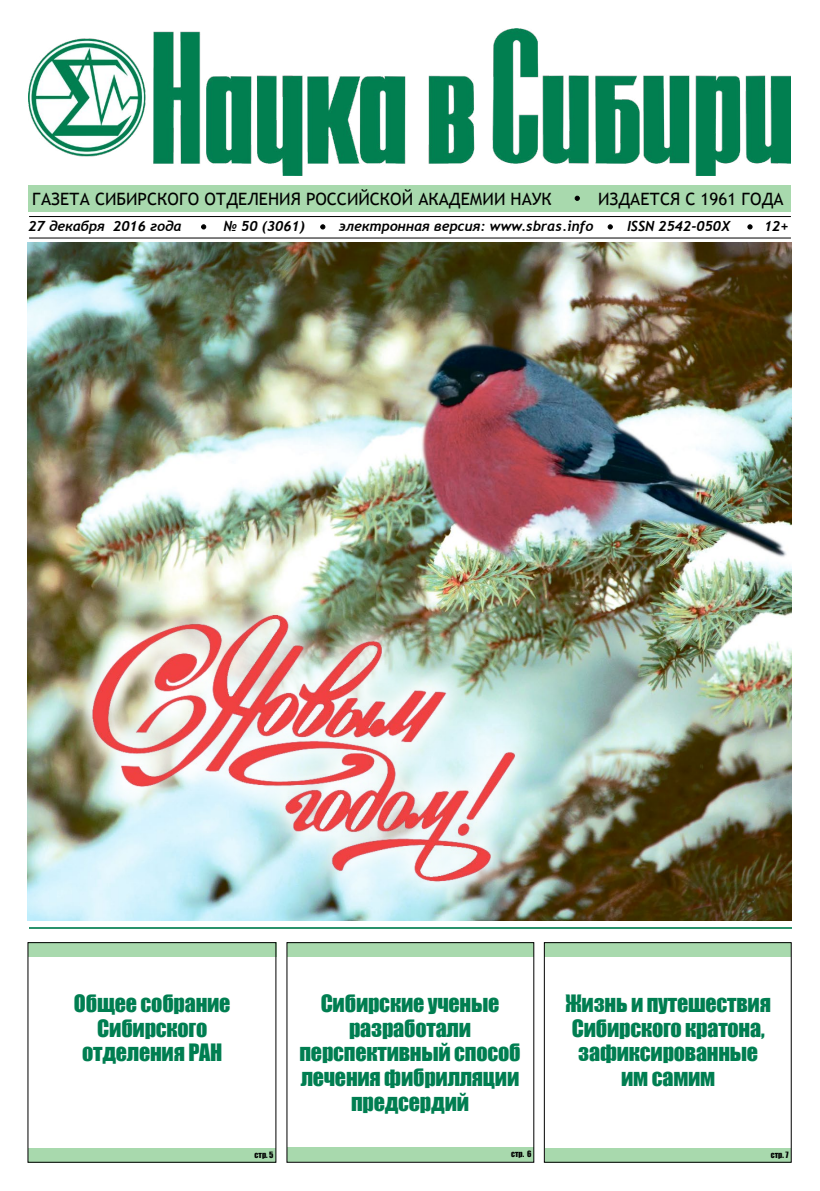
<style>
.page{position:relative;width:820px;height:1191px;background:#fff}
.page>*{position:absolute;margin:0;border:0;box-sizing:border-box;transform-origin:0 0}
.t1{font:22px/24.6px "Impact";letter-spacing:-.01em;color:#007e51;text-align:center}
.t2{font:17px "Trebuchet MS";color:#000}
.t3{font:italic 700 14px "Trebuchet";color:#000}
.t4{font:8px "Impact";color:#000}
</style>
<div class="page">
<div style="left:28px;top:185px;width:762px;height:26px;background:#a8d9ad"></div>
<hr style="left:29px;top:216px;width:761px;height:1px;background:#000">
<hr style="left:29px;top:237px;width:761px;height:1px;background:#000">
<svg style="left:574px;top:196px;width:5px;height:5px"></svg>
<svg style="left:320px;top:224px;width:5px;height:5px"></svg>
<svg style="left:201px;top:224px;width:5px;height:5px"></svg>
<svg style="left:747px;top:224px;width:5px;height:5px"></svg>
<img style="left:29px;top:29px;width:761px;height:147px">
<div style="left:286px;top:1147px;width:247px;height:14px;background:#a8d9ad"></div>
<div style="left:544px;top:1148px;width:246px;height:14px;background:#a8d9ad"></div>
<div style="left:543px;top:942px;width:247px;height:14px;background:#a8d9ad"></div>
<div style="left:28px;top:942px;width:248px;height:14px;background:#a8d9ad"></div>
<div style="left:28px;top:1148px;width:248px;height:14px;background:#a8d9ad"></div>
<div style="left:287px;top:942px;width:246px;height:14px;background:#a8d9ad"></div>
<hr style="left:29px;top:927px;width:762px;height:2px;background:#007e51">
<img style="left:28px;top:242px;width:763px;height:678px">
<div style="left:544px;top:942px;width:247px;height:220px;border:1px solid #000"></div>
<svg style="left:607px;top:224px;width:5px;height:5px"></svg>
<img style="left:55px;top:595px;width:593px;height:310px">
<p class="t2" style="left:32px;top:188px;width:521px">ГАЗЕТА СИБИРСКОГО ОТДЕЛЕНИЯ РОССИЙСКОЙ АКАДЕМИИ НАУК</p>
<p class="t2" style="left:598px;top:188px;width:187px">ИЗДАЕТСЯ С 1961 ГОДА</p>
<p class="t3" style="left:28px;top:217px;width:154px">27 декабря 2016 года</p>
<p class="t3" style="left:223px;top:217px;width:83px">№ 50 (3061)</p>
<p class="t3" style="left:338px;top:217px;width:256px">электронная версия: www.sbras.info</p>
<p class="t3" style="left:626px;top:217px;width:105px">ISSN 2542-050X</p>
<p class="t3" style="left:763px;top:217px;width:26px">12+</p>
<p class="t1" style="left:74px;top:990px;width:158px">Общее собрание<br>Сибирского отделения РАН</p>
<p class="t4" style="left:254px;top:1148px;width:20px">стр. 5</p>
<p class="t1" style="left:299px;top:990px;width:222px">Сибирские ученые разработали перспективный способ лечения фибрилляции предсердий</p>
<p class="t4" style="left:511px;top:1147px;width:22px">стр. 6</p>
<p class="t1" style="left:565px;top:990px;width:207px">Жизнь и путешествия<br>Сибирского кратона, зафиксированные им самим</p>
<p class="t4" style="left:770px;top:1148px;width:19px">стр. 7</p>
</div>
